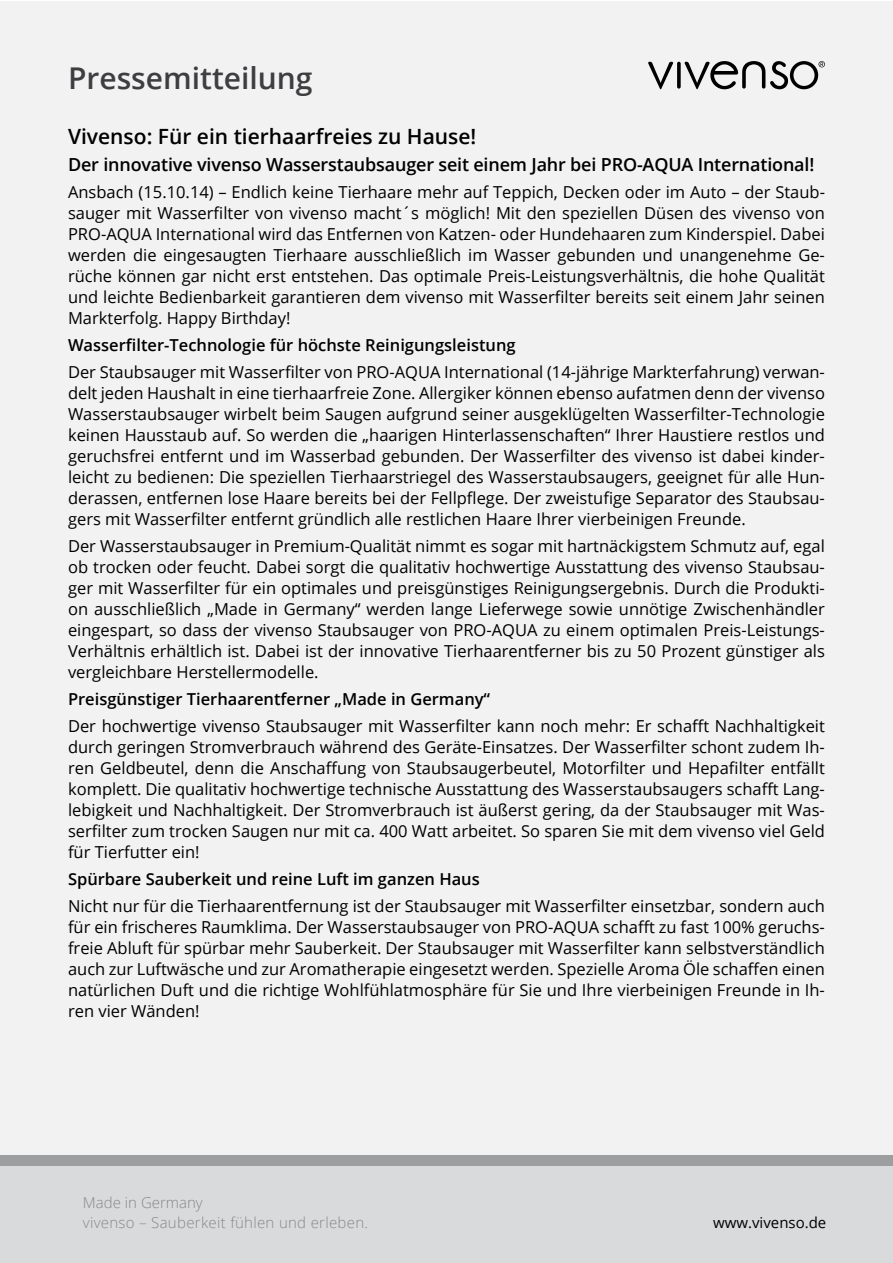
<style>
.page{position:relative;width:893px;height:1263px;background:#fff}
.page>*{position:absolute;margin:0;border:0;box-sizing:border-box;transform-origin:0 0}
.t1{font:600 30px "Open Sans";color:#3e3d40}
.t2{font:600 21px "Open Sans";color:#000}
.t3{font:600 18px "Open Sans";letter-spacing:-.01em;color:#000}
.t4{font:16.5px/21px "Open Sans";color:#000;text-align:justify}
.t5{font:600 16.5px "Open Sans";color:#000}
.t6{font:300 15px "Open Sans";letter-spacing:.02em;color:#87888a}
.t7{font:15px "Open Sans";color:#000}
.t8{font:300 15px "Open Sans";color:#87888a}
</style>
<div class="page">
<div style="left:0;top:1px;width:893px;height:1262px;background:#f2f2f3"></div>
<div style="left:0;top:1160px;width:893px;height:103px;background:#d9dadb"></div>
<svg style="left:648px;top:62px;width:25px;height:28px"></svg>
<svg style="left:677px;top:62px;width:4px;height:27px"></svg>
<svg style="left:684px;top:61px;width:141px;height:29px"></svg>
<div style="left:0;top:1155px;width:893px;height:10px;background:#9c9e9f"></div>
<h1 class="t1" style="left:68px;top:58px;width:246px">Pressemitteilung</h1>
<p class="t2" style="left:68px;top:122px;width:410px">Vivenso: Für ein tierhaarfreies zu Hause!</p>
<p class="t3" style="left:68px;top:152px;width:748px">Der innovative vivenso Wasserstaubsauger seit einem Jahr bei PRO-AQUA International!</p>
<p class="t4" style="left:68px;top:181px;width:758px">Ansbach (15.10.14) – Endlich keine Tierhaare mehr auf Teppich, Decken oder im Auto – der Staub&shy;sauger mit Wasserfilter von vivenso macht´s möglich! Mit den speziellen Düsen des vivenso von PRO-AQUA International wird das Entfernen von Katzen- oder Hundehaaren zum Kinderspiel. Dabei werden die eingesaugten Tierhaare ausschließlich im Wasser gebunden und unangenehme Ge&shy;rüche können gar nicht erst entstehen. Das optimale Preis-Leistungsverhältnis, die hohe Qualität und leichte Bedienbarkeit garantieren dem vivenso mit Wasserfilter bereits seit einem Jahr seinen Markterfolg. Happy Birthday!</p>
<p class="t5" style="left:68px;top:333px;width:449px">Wasserfilter-Technologie für höchste Reinigungsleistung</p>
<p class="t4" style="left:68px;top:361px;width:758px">Der Staubsauger mit Wasserfilter von PRO-AQUA International (14-jährige Markterfahrung) verwan&shy;delt jeden Haushalt in eine tierhaarfreie Zone. Allergiker können ebenso aufatmen denn der vivenso Wasserstaubsauger wirbelt beim Saugen aufgrund seiner ausgeklügelten Wasserfilter-Technologie keinen Hausstaub auf. So werden die „haarigen Hinterlassenschaften“ Ihrer Haustiere restlos und geruchsfrei entfernt und im Wasserbad gebunden. Der Wasserfilter des vivenso ist dabei kinder&shy;leicht zu bedienen: Die speziellen Tierhaarstriegel des Wasserstaubsaugers, geeignet für alle Hun&shy;derassen, entfernen lose Haare bereits bei der Fellpflege. Der zweistufige Separator des Staubsau&shy;gers mit Wasserfilter entfernt gründlich alle restlichen Haare Ihrer vierbeinigen Freunde.</p>
<p class="t4" style="left:68px;top:535px;width:758px">Der Wasserstaubsauger in Premium-Qualität nimmt es sogar mit hartnäckigstem Schmutz auf, egal ob trocken oder feucht. Dabei sorgt die qualitativ hochwertige Ausstattung des vivenso Staubsau&shy;ger mit Wasserfilter für ein optimales und preisgünstiges Reinigungsergebnis. Durch die Produkti&shy;on ausschließlich „Made in Germany“ werden lange Lieferwege sowie unnötige Zwischenhändler eingespart, so dass der vivenso Staubsauger von PRO-AQUA zu einem optimalen Preis-Leistungs-Verhältnis erhältlich ist. Dabei ist der innovative Tierhaarentferner bis zu 50 Prozent günstiger als vergleichbare Herstellermodelle.</p>
<p class="t5" style="left:68px;top:687px;width:424px">Preisgünstiger Tierhaarentferner „Made in Germany“</p>
<p class="t4" style="left:68px;top:715px;width:758px">Der hochwertige vivenso Staubsauger mit Wasserfilter kann noch mehr: Er schafft Nachhaltigkeit durch geringen Stromverbrauch während des Geräte-Einsatzes. Der Wasserfilter schont zudem Ih&shy;ren Geldbeutel, denn die Anschaffung von Staubsaugerbeutel, Motorfilter und Hepafilter entfällt komplett. Die qualitativ hochwertige technische Ausstattung des Wasserstaubsaugers schafft Lang&shy;lebigkeit und Nachhaltigkeit. Der Stromverbrauch ist äußerst gering, da der Staubsauger mit Was&shy;serfilter zum trocken Saugen nur mit ca. 400 Watt arbeitet. So sparen Sie mit dem vivenso viel Geld für Tierfutter ein!</p>
<p class="t5" style="left:68px;top:867px;width:413px">Spürbare Sauberkeit und reine Luft im ganzen Haus</p>
<p class="t4" style="left:68px;top:895px;width:758px">Nicht nur für die Tierhaarentfernung ist der Staubsauger mit Wasserfilter einsetzbar, sondern auch für ein frischeres Raumklima. Der Wasserstaubsauger von PRO-AQUA schafft zu fast 100% geruchs&shy;freie Abluft für spürbar mehr Sauberkeit. Der Staubsauger mit Wasserfilter kann selbstverständlich auch zur Luftwäsche und zur Aromatherapie eingesetzt werden. Spezielle Aroma Öle schaffen einen natürlichen Duft und die richtige Wohlfühlatmosphäre für Sie und Ihre vierbeinigen Freunde in Ih&shy;ren vier Wänden!</p>
<p class="t8" style="left:83px;top:1192px;width:121px">Made in Germany</p>
<p class="t6" style="left:83px;top:1213px;width:287px">vivenso – Sauberkeit fühlen und erleben.</p>
<p class="t7" style="left:713px;top:1213px;width:115px">www.vivenso.de</p>
</div>
